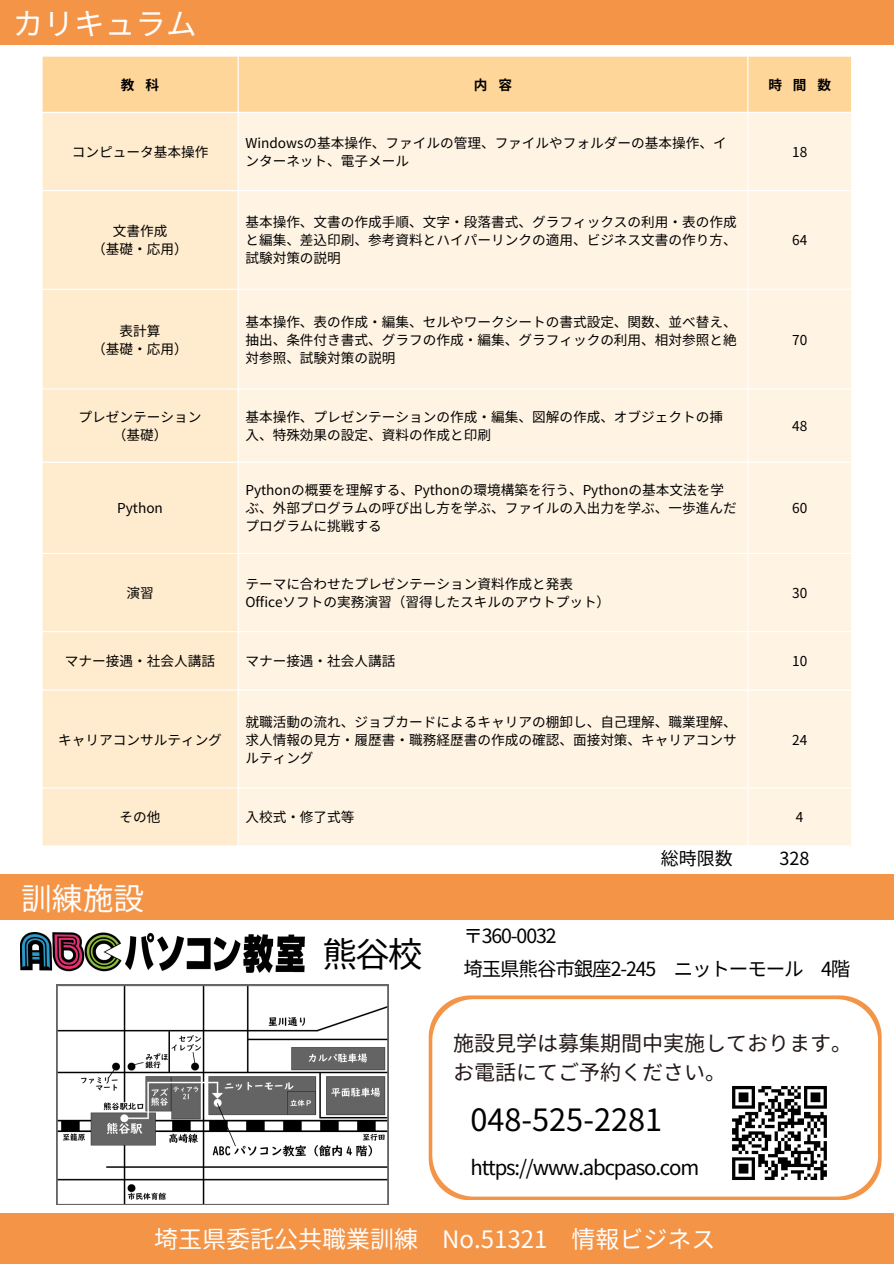
<style>
.page{position:relative;width:894px;height:1264px;background:#fff}
.page>*{position:absolute;margin:0;border:0;box-sizing:border-box;transform-origin:0 0}
.t1{font:34.65px "Noto Sans JP";color:#000}
.t2{font:30.75px "Noto Sans JP";color:#000}
.t3{font:30.75px "Noto Sans JP";color:#fffefe}
.t4{font:30.6px "Noto Sans JP";color:#fffefe}
.t5{font:24px "Noto Sans JP";color:#fffefe}
.t6{font:21px/29.2px "Noto Sans JP";color:#231917}
.t7{font:20.4px "Noto Sans JP";letter-spacing:-.055em;color:#000}
.t8{font:19.5px/32.7px "Noto Sans JP";letter-spacing:-.055em;color:#000}
.t9{font:18px "Noto Sans JP";color:#000}
.t10{font:13.65px/18px "Noto Sans JP";color:#000}
.t11{font:700 13.65px "Noto Sans JP";color:#000}
</style>
<div class="page">
<div style="left:0;top:874px;width:893px;height:46px;background:#f49447"></div>
<img style="left:21px;top:932px;width:283px;height:40px">
<div style="left:43px;top:57px;width:807px;height:55px;background:#ffd699"></div>
<div style="left:43px;top:113px;width:194px;height:732px;background:#ffebcd"></div>
<div style="left:239px;top:113px;width:611px;height:732px;background:#fff4e3"></div>
<div style="left:0;top:0;width:893px;height:45px;background:#f49447"></div>
<div style="left:0;top:1212px;width:893px;height:51px;background:#f49447"></div>
<img style="left:56px;top:984px;width:332px;height:220px">
<svg style="left:428px;top:995px;width:453px;height:205px;fill:#f49447"></svg>
<svg style="left:432px;top:999px;width:445px;height:197px"></svg>
<img style="left:719px;top:1073px;width:119px;height:119px">
<h4 class="t4" style="left:13px;top:-1px;width:185px">カリキュラム</h4>
<p class="t11" style="left:121px;top:75px;width:40px">教 科</p>
<p class="t11" style="left:473px;top:75px;width:40px">内 容</p>
<p class="t11" style="left:768px;top:75px;width:64px">時間数</p>
<p class="t10" style="left:72px;top:142px;width:138px">コンピュータ基本操作</p>
<p class="t10" style="left:245px;top:133px;width:482px">Windowsの基本操作、ファイルの管理、ファイルやフォルダーの基本操作、インターネット、電子メール</p>
<p class="t10" style="left:792px;top:142px;width:17px">18</p>
<p class="t10" style="left:113px;top:221px;width:56px">文書作成</p>
<p class="t10" style="left:92px;top:239px;width:97px">（基礎・応用）</p>
<p class="t10" style="left:119px;top:321px;width:42px">表計算</p>
<p class="t10" style="left:92px;top:339px;width:97px">（基礎・応用）</p>
<p class="t10" style="left:79px;top:407px;width:124px">プレゼンテーション</p>
<p class="t10" style="left:113px;top:425px;width:56px">（基礎）</p>
<p class="t10" style="left:117px;top:498px;width:47px">Python</p>
<p class="t10" style="left:126px;top:583px;width:29px">演習</p>
<p class="t10" style="left:245px;top:212px;width:493px;text-align:justify">基本操作、文書の作成手順、文字・段落書式、グラフィックスの利用・表の作成と編集、差込印刷、参考資料とハイパーリンクの適用、ビジネス文書の作り方、試験対策の説明</p>
<p class="t10" style="left:245px;top:312px;width:493px;text-align:justify">基本操作、表の作成・編集、セルやワークシートの書式設定、関数、並べ替え、抽出、条件付き書式、グラフの作成・編集、グラフィックの利用、相対参照と絶対参照、試験対策の説明</p>
<p class="t10" style="left:792px;top:230px;width:17px">64</p>
<p class="t10" style="left:792px;top:330px;width:17px">70</p>
<p class="t10" style="left:245px;top:407px;width:479px">基本操作、プレゼンテーションの作成・編集、図解の作成、オブジェクトの挿入、特殊効果の設定、資料の作成と印刷</p>
<p class="t10" style="left:792px;top:416px;width:17px">48</p>
<p class="t10" style="left:245px;top:480px;width:493px">Pythonの概要を理解する、Pythonの環境構築を行う、Pythonの基本文法を学ぶ、外部プログラムの呼び出し方を学ぶ、ファイルの入出力を学ぶ、一歩進んだプログラムに挑戦する</p>
<p class="t10" style="left:245px;top:574px;width:329px">テーマに合わせたプレゼンテーション資料作成と発表</p>
<p class="t10" style="left:245px;top:592px;width:366px">Officeソフトの実務演習（習得したスキルのアウトプット）</p>
<p class="t10" style="left:792px;top:498px;width:17px">60</p>
<p class="t10" style="left:792px;top:583px;width:17px">30</p>
<p class="t10" style="left:65px;top:651px;width:152px">マナー接遇・社会人講話</p>
<p class="t10" style="left:245px;top:651px;width:152px">マナー接遇・社会人講話</p>
<p class="t10" style="left:792px;top:651px;width:17px">10</p>
<p class="t10" style="left:58px;top:730px;width:165px">キャリアコンサルティング</p>
<p class="t10" style="left:245px;top:712px;width:493px;text-align:justify">就職活動の流れ、ジョブカードによるキャリアの棚卸し、自己理解、職業理解、求人情報の見方・履歴書・職務経歴書の作成の確認、面接対策、キャリアコンサルティング</p>
<p class="t10" style="left:792px;top:730px;width:17px">24</p>
<p class="t10" style="left:119px;top:807px;width:42px">その他</p>
<p class="t10" style="left:245px;top:807px;width:111px">入校式・修了式等</p>
<p class="t10" style="left:795px;top:807px;width:9px">4</p>
<h1 class="t3" style="left:21px;top:874px;width:125px">訓練施設</h1>
<p class="t9" style="left:660px;top:844px;width:74px">総時限数</p>
<h4 class="t9" style="left:779px;top:844px;width:31px">328</h4>
<h2 class="t1" style="left:322px;top:926px;width:102px">熊谷校</h2>
<p class="t8" style="left:463px;top:918px;width:388px">〒360-0032<br>埼玉県熊谷市銀座2-245 ニットーモール 4階</p>
<h2 class="t6" style="left:453px;top:1027px;width:400px">施設見学は募集期間中実施しております。お電話にてご予約ください。</h2>
<h4 class="t2" style="left:470px;top:1095px;width:193px">048-525-2281</h4>
<h3 class="t7" style="left:470px;top:1150px;width:230px">https://www.abcpaso.com</h3>
<p class="t5" style="left:154px;top:1219px;width:563px">埼玉県委託公共職業訓練 No.51321 情報ビジネス</p>
</div>
